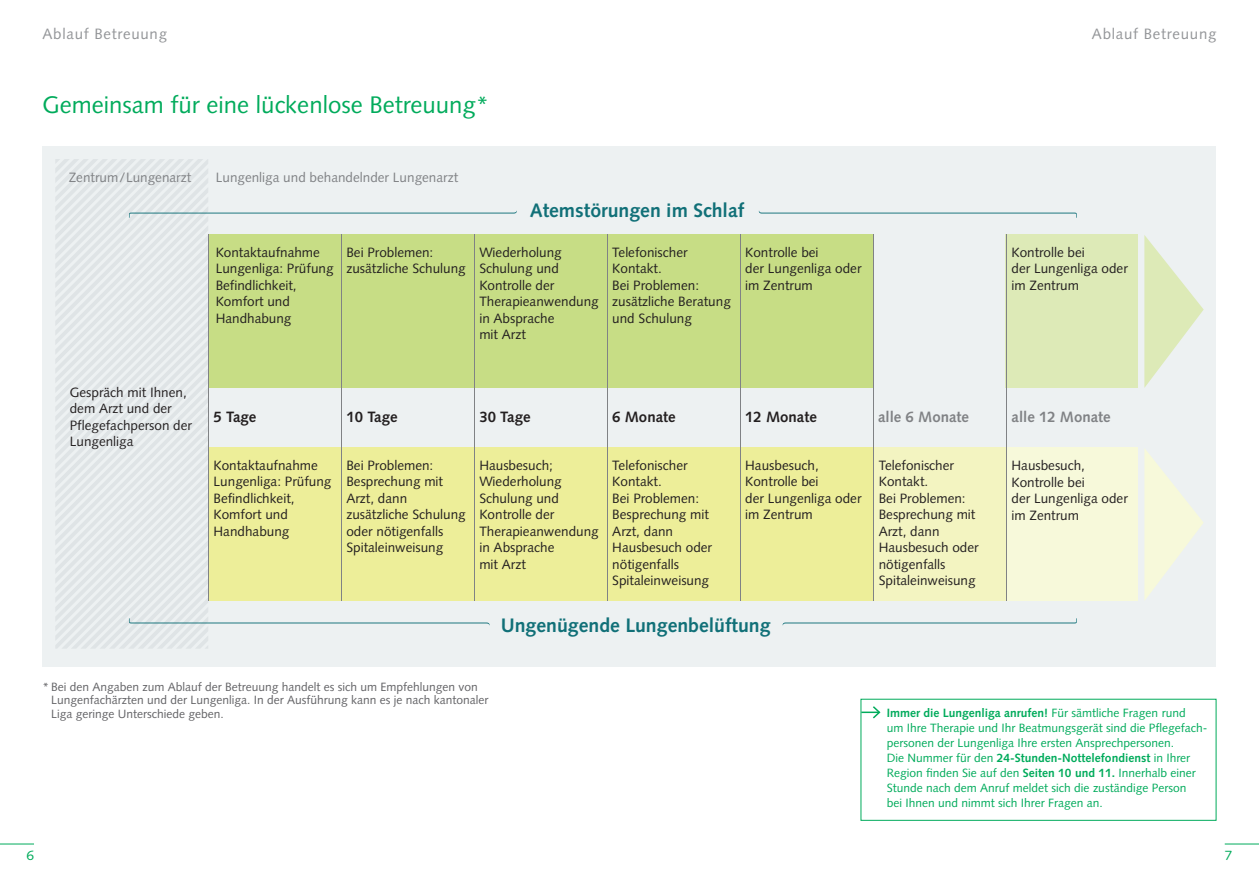
<style>
.page{position:relative;width:1259px;height:893px;background:#fff}
.page>*{position:absolute;margin:0;border:0;box-sizing:border-box;transform-origin:0 0}
._2_head_16pt_roman{font:24px "Syntax";color:#00ab5b}
.t1{font:700 19.5px "Syntax";color:#117078}
.t2{font:700 15px "Syntax";color:#231f20}
._1_kopfzeile_innen_1{font:15px "Syntax";letter-spacing:.05em;color:#939598}
.t3{font:700 15px "Syntax";color:#808285}
.t4{font:13.5px/16.5px "Syntax";color:#231f20}
.t5{font:13.5px "Syntax";color:#808285}
._8_pagina{font:13.5px "Syntax";color:#00ab5b}
._6_link_8pt{font:12px/15px "Syntax";color:#00ab5b}
._7_quellentext__bild{font:12px/13.5px "Syntax";color:#636366}
.s1{font-weight:700}
</style>
<div class="page">
<div style="left:43px;top:146px;width:1173px;height:521px;background:#edf1f2"></div>
<div style="left:209px;top:235px;width:664px;height:153px;background:#c7dd85"></div>
<div style="left:1005px;top:235px;width:133px;height:153px;background:#ddeab7"></div>
<svg style="left:1144px;top:235px;width:59px;height:153px"></svg>
<div style="left:209px;top:448px;width:664px;height:153px;background:#edee99"></div>
<div style="left:1005px;top:448px;width:133px;height:153px;background:#f7f9da"></div>
<div style="left:873px;top:448px;width:132px;height:153px;background:#f3f4c1"></div>
<svg style="left:1144px;top:449px;width:59px;height:151px"></svg>
<hr style="left:607px;top:235px;width:1px;height:366px;background:#808285">
<hr style="left:740px;top:235px;width:1px;height:366px;background:#808285">
<hr style="left:873px;top:235px;width:1px;height:366px;background:#808285">
<hr style="left:1005px;top:235px;width:1px;height:366px;background:#808285">
<svg style="left:782px;top:618px;width:295px;height:7px"></svg>
<svg style="left:56px;top:159px;width:461px;height:489px"></svg>
<svg style="left:759px;top:211px;width:318px;height:7px"></svg>
<svg style="left:862px;top:706px;width:19px;height:13px"></svg>
<div style="left:860px;top:699px;width:356px;height:122px;border:1px solid #00ab5b"></div>
<hr style="left:1224px;top:844px;width:35px;height:1px;background:#00ab5b">
<hr style="left:0;top:844px;width:34px;height:1px;background:#00ab5b">
<p class="_1_kopfzeile_innen_1" style="left:43px;top:25px;width:126px">Ablauf Betreuung</p>
<p class="_1_kopfzeile_innen_1" style="left:1092px;top:25px;width:126px">Ablauf Betreuung</p>
<p class="_2_head_16pt_roman" style="left:43px;top:91px;width:448px">Gemeinsam für eine lückenlose Betreuung*</p>
<p class="t5" style="left:69px;top:169px;width:124px">Zentrum/Lungenarzt</p>
<p class="t5" style="left:216px;top:169px;width:244px">Lungenliga und behandelnder Lungenarzt</p>
<p class="t1" style="left:530px;top:199px;width:216px">Atemstörungen im Schlaf</p>
<p class="t4" style="left:70px;top:384px;width:124px">Gespräch mit Ihnen, dem Arzt und der<br>Pflegefachperson der<br>Lungenliga</p>
<p class="t4" style="left:216px;top:244px;width:119px">Kontaktaufnahme<br>Lungenliga: Prüfung<br>Befindlichkeit,<br>Komfort und<br>Handhabung</p>
<p class="t4" style="left:346px;top:244px;width:121px">Bei Problemen: zusätzliche Schulung</p>
<p class="t4" style="left:479px;top:244px;width:121px">Wiederholung<br>Schulung und<br>Kontrolle der<br>Therapieanwendung in Absprache<br>mit Arzt</p>
<p class="t4" style="left:612px;top:244px;width:120px">Telefonischer<br>Kontakt.<br>Bei Problemen: zusätzliche Beratung und Schulung</p>
<p class="t4" style="left:745px;top:244px;width:118px">Kontrolle bei<br>der Lungenliga oder im Zentrum</p>
<p class="t2" style="left:214px;top:408px;width:44px">5 Tage</p>
<p class="t2" style="left:346px;top:408px;width:53px">10 Tage</p>
<p class="t2" style="left:479px;top:408px;width:53px">30 Tage</p>
<p class="t2" style="left:612px;top:408px;width:65px">6 Monate</p>
<p class="t2" style="left:745px;top:408px;width:73px">12 Monate</p>
<p class="t3" style="left:878px;top:408px;width:92px">alle 6 Monate</p>
<p class="t4" style="left:213px;top:457px;width:119px">Kontaktaufnahme<br>Lungenliga: Prüfung<br>Befindlichkeit,<br>Komfort und<br>Handhabung</p>
<p class="t4" style="left:346px;top:457px;width:121px">Bei Problemen:<br>Besprechung mit<br>Arzt, dann zusätzliche Schulung oder nötigenfalls<br>Spitaleinweisung</p>
<p class="t4" style="left:479px;top:457px;width:121px">Hausbesuch;<br>Wiederholung<br>Schulung und<br>Kontrolle der<br>Therapieanwendung in Absprache<br>mit Arzt</p>
<p class="t4" style="left:612px;top:457px;width:101px">Telefonischer<br>Kontakt.<br>Bei Problemen:<br>Besprechung mit<br>Arzt, dann<br>Hausbesuch oder nötigenfalls<br>Spitaleinweisung</p>
<p class="t4" style="left:879px;top:457px;width:101px">Telefonischer<br>Kontakt.<br>Bei Problemen:<br>Besprechung mit<br>Arzt, dann<br>Hausbesuch oder nötigenfalls<br>Spitaleinweisung</p>
<p class="t4" style="left:745px;top:457px;width:118px">Hausbesuch,<br>Kontrolle bei<br>der Lungenliga oder im Zentrum</p>
<p class="t1" style="left:501px;top:614px;width:271px">Ungenügende Lungenbelüftung</p>
<p class="t4" style="left:1011px;top:244px;width:118px">Kontrolle bei<br>der Lungenliga oder im Zentrum</p>
<p class="t3" style="left:1011px;top:408px;width:101px">alle 12 Monate</p>
<p class="t4" style="left:1011px;top:457px;width:118px">Hausbesuch,<br>Kontrolle bei<br>der Lungenliga oder im Zentrum</p>
<p class="_7_quellentext__bild" style="left:51px;top:680px;width:439px;text-indent:-9px">* Bei den Angaben zum Ablauf der Betreuung handelt es sich um Empfehlungen von<br>Lungenfachärzten und der Lungenliga. In der Ausführung kann es je nach kantonaler<br>Liga geringe Unterschiede geben.</p>
<p class="_6_link_8pt" style="left:887px;top:705px;width:322px"><span class="s1">Immer die Lungenliga anrufen!</span> Für sämtliche Fragen rund<br>um Ihre Therapie und Ihr Beatmungsgerät sind die Pflegefach&shy;personen der Lungenliga Ihre ersten Ansprechpersonen.<br>Die Nummer für den <span class="s1">24-Stunden-Nottelefondienst</span> in Ihrer Region finden Sie auf den <span class="s1">Seiten 10 und 11.</span> Innerhalb einer Stunde nach dem Anruf meldet sich die zuständige Person<br>bei Ihnen und nimmt sich Ihrer Fragen an.</p>
<p class="_8_pagina" style="left:27px;top:848px;width:9px">6</p>
<p class="_8_pagina" style="left:1224px;top:848px;width:9px">7</p>
</div>
